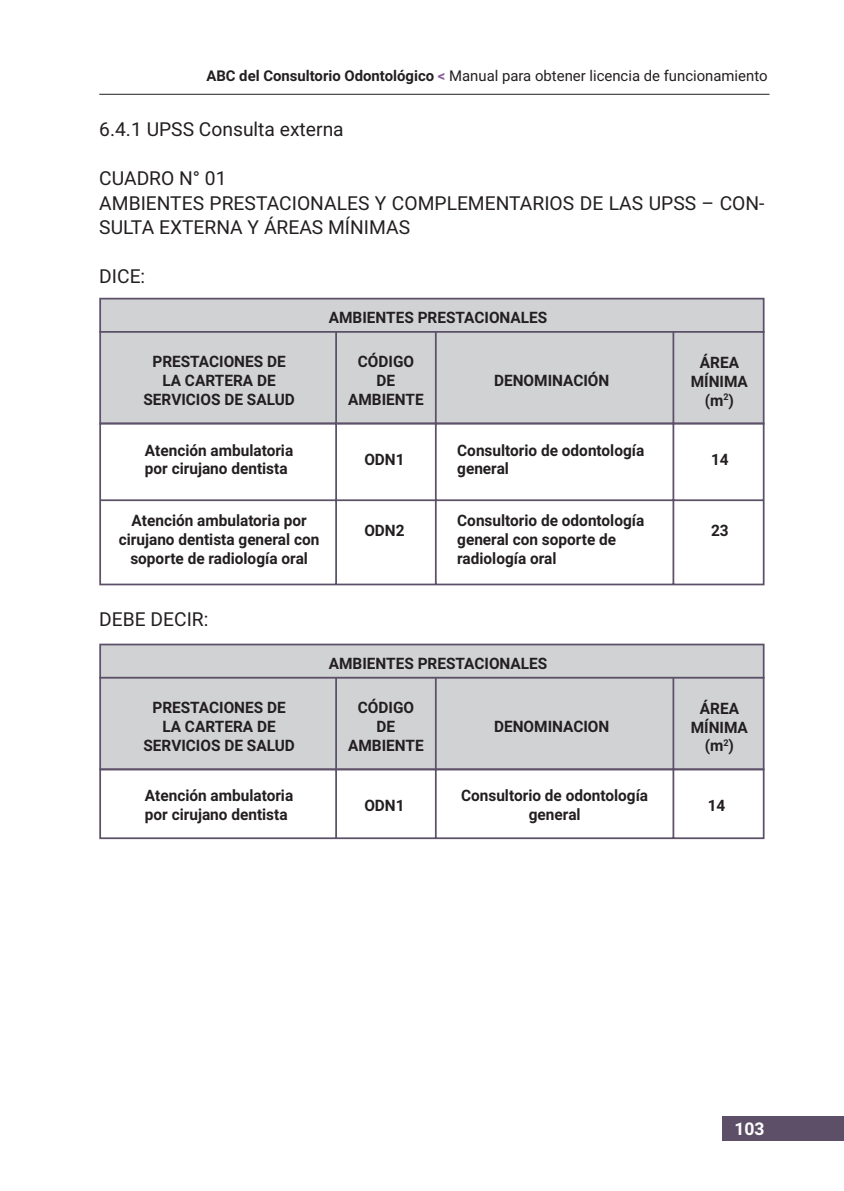
<style>
.page{position:relative;width:844px;height:1191px;background:#fff}
.page>*{position:absolute;margin:0;border:0;box-sizing:border-box;transform-origin:0 0}
.Estilo_de_párrafo_1{font:19.25px/24.5px "Roboto";color:#231f20}
.t1{font:700 17.5px "Roboto";color:#fff}
.t2{font:700 15.75px/18.9px "Roboto";color:#231f20;text-align:center}
.t3{font:14.88px "Roboto";color:#231f20}
.s1{font-weight:700}
.s2{font-weight:700;color:#875e9a}
</style>
<div class="page">
<hr style="left:99px;top:94px;width:670px;height:1px;background:#231f20">
<div style="left:722px;top:1116px;width:121px;height:25px;background:#5d4f68"></div>
<div style="left:99px;top:298px;width:665px;height:35px;background:#d1d2d4;border:2px solid #5d5069"></div>
<svg style="left:99px;top:330px;width:666px;height:256px"></svg>
<div style="left:99px;top:643px;width:665px;height:35px;background:#d1d2d4;border:2px solid #5d5069"></div>
<svg style="left:99px;top:676px;width:666px;height:164px"></svg>
<p class="t3" style="left:206px;top:65px;width:562px"><span class="s1">ABC del Consultorio Odontológico</span> <span class="s2">&lt;</span> Manual para obtener licencia de funcionamiento</p>
<p class="Estilo_de_párrafo_1" style="left:99px;top:116px;width:246px">6.4.1 UPSS Consulta externa</p>
<p class="Estilo_de_párrafo_1" style="left:99px;top:165px;width:129px">CUADRO N° 01</p>
<p class="Estilo_de_párrafo_1" style="left:99px;top:190px;width:666px">AMBIENTES PRESTACIONALES Y COMPLEMENTARIOS DE LAS UPSS – CON-<br>SULTA EXTERNA Y ÁREAS MÍNIMAS</p>
<p class="Estilo_de_párrafo_1" style="left:99px;top:263px;width:47px">DICE:</p>
<p class="t2" style="left:328px;top:308px;width:220px">AMBIENTES PRESTACIONALES</p>
<p class="t2" style="left:348px;top:352px;width:77px">CÓDIGO<br>DE<br>AMBIENTE</p>
<p class="t2" style="left:690px;top:352px;width:59px">ÁREA<br>MÍNIMA (m<sup>2</sup>)</p>
<p class="t2" style="left:143px;top:352px;width:153px">PRESTACIONES DE<br>LA CARTERA DE<br>SERVICIOS DE SALUD</p>
<p class="t2" style="left:145px;top:440px;width:150px;text-align:left">Atención ambulatoria por cirujano dentista</p>
<p class="t2" style="left:364px;top:449px;width:42px">ODN1</p>
<p class="t2" style="left:457px;top:440px;width:188px;text-align:left">Consultorio de odontología general</p>
<p class="t2" style="left:119px;top:511px;width:202px">Atención ambulatoria por cirujano dentista general con soporte de radiología oral</p>
<p class="t2" style="left:364px;top:520px;width:42px">ODN2</p>
<p class="t2" style="left:494px;top:370px;width:117px">DENOMINACIÓN</p>
<p class="t2" style="left:711px;top:449px;width:19px">14</p>
<p class="t2" style="left:457px;top:511px;width:188px;text-align:left">Consultorio de odontología general con soporte de radiología oral</p>
<p class="t2" style="left:711px;top:520px;width:19px">23</p>
<p class="Estilo_de_párrafo_1" style="left:99px;top:606px;width:111px">DEBE DECIR:</p>
<p class="t2" style="left:328px;top:653px;width:220px">AMBIENTES PRESTACIONALES</p>
<p class="t2" style="left:348px;top:697px;width:77px">CÓDIGO<br>DE<br>AMBIENTE</p>
<p class="t2" style="left:690px;top:698px;width:59px">ÁREA<br>MÍNIMA (m<sup>2</sup>)</p>
<p class="t2" style="left:143px;top:697px;width:153px">PRESTACIONES DE<br>LA CARTERA DE<br>SERVICIOS DE SALUD</p>
<p class="t2" style="left:145px;top:785px;width:150px;text-align:left">Atención ambulatoria por cirujano dentista</p>
<p class="t2" style="left:364px;top:795px;width:42px">ODN1</p>
<p class="t2" style="left:461px;top:785px;width:188px">Consultorio de odontología general</p>
<p class="t2" style="left:707px;top:795px;width:19px">14</p>
<p class="t2" style="left:494px;top:716px;width:117px">DENOMINACION</p>
<p class="t1" style="left:734px;top:1116px;width:32px">103</p>
</div>
